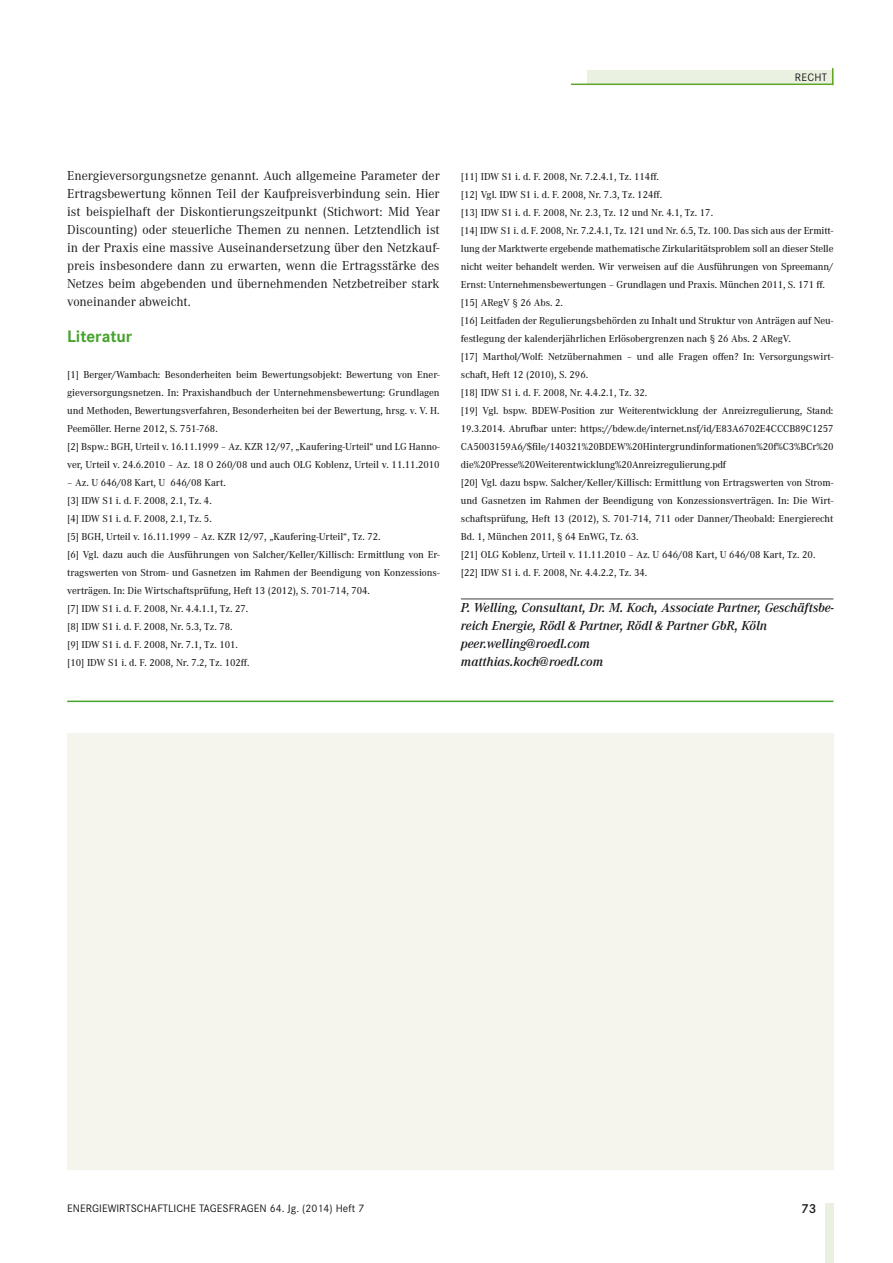
<style>
.page{position:relative;width:893px;height:1263px;background:#fff}
.page>*{position:absolute;margin:0;border:0;box-sizing:border-box;transform-origin:0 0}
.t1{font:700 17.25px "Corporate S";color:#45a22b}
.t2{font:13.5px/18px "Corporate A";color:#1a171c;text-align:justify}
.t3{font:italic 600 13.5px/18px "Corporate A";color:#1a171c}
.t4{font:600 13.5px "Corporate S";color:#1a171c}
.t5{font:11.25px "Corporate S";letter-spacing:.005em;color:#1a171c}
.t6{font:500 10.5px/18px "Corporate A";color:#1a171c}
</style>
<div class="page">
<div style="left:587px;top:71px;width:246px;height:13px;background:#eaf1e0"></div>
<hr style="left:571px;top:84px;width:262px;height:1px;background:#61a427">
<svg style="left:832px;top:68px;width:1px;height:16px"></svg>
<div style="left:825px;top:1203px;width:8px;height:60px;background:#eaf1e0"></div>
<hr style="left:461px;top:598px;width:372px;height:1px;background:#3e3e40">
<div style="left:67px;top:734px;width:766px;height:436px;background:#f5f4ed"></div>
<hr style="left:67px;top:700px;width:766px;height:2px;background:#45a22b">
<p class="t5" style="left:795px;top:73px;width:34px">RECHT</p>
<p class="t2" style="left:67px;top:168px;width:374px">Energieversorgungsnetze genannt. Auch allgemeine Parameter der Ertragsbewertung können Teil der Kaufpreisverbindung sein. Hier ist beispielhaft der Diskontierungszeitpunkt (Stichwort: Mid Year Discounting) oder steuerliche Themen zu nennen. Letztendlich ist in der Praxis eine massive Auseinandersetzung über den Netzkauf&shy;preis insbesondere dann zu erwarten, wenn die Ertragsstärke des Netzes beim abgebenden und übernehmenden Netzbetreiber stark voneinander abweicht.</p>
<h1 class="t1" style="left:67px;top:330px;width:67px">Literatur</h1>
<p class="t6" style="left:67px;top:366px;width:374px">[1] Berger/Wambach: Besonderheiten beim Bewertungsobjekt: Bewertung von Ener&shy;gieversorgungsnetzen. In: Praxishandbuch der Unternehmensbewertung: Grundlagen und Methoden, Bewertungsverfahren, Besonderheiten bei der Bewertung, hrsg. v. V. H.<br>Peemöller. Herne 2012, S. 751-768.<br>[2] Bspw.: BGH, Urteil v. 16.11.1999 – Az. KZR 12/97, „Kaufering-Urteil“ und LG Hanno&shy;ver, Urteil v. 24.6.2010 – Az. 18 O 260/08 und auch OLG Koblenz, Urteil v. 11.11.2010</p>
<p class="t6" style="left:67px;top:474px;width:374px">– Az. U 646/08 Kart, U 646/08 Kart.<br>[3] IDW S1 i. d. F. 2008, 2.1, Tz. 4.<br>[4] IDW S1 i. d. F. 2008, 2.1, Tz. 5.<br>[5] BGH, Urteil v. 16.11.1999 – Az. KZR 12/97, „Kaufering-Urteil“, Tz. 72.<br>[6] Vgl. dazu auch die Ausführungen von Salcher/Keller/Killisch: Ermittlung von Er&shy;tragswerten von Strom- und Gasnetzen im Rahmen der Beendigung von Konzessions&shy;verträgen. In: Die Wirtschaftsprüfung, Heft 13 (2012), S. 701-714, 704.<br>[7] IDW S1 i. d. F. 2008, Nr. 4.4.1.1, Tz. 27.<br>[8] IDW S1 i. d. F. 2008, Nr. 5.3, Tz. 78.<br>[9] IDW S1 i. d. F. 2008, Nr. 7.1, Tz. 101.<br>[10] IDW S1 i. d. F. 2008, Nr. 7.2, Tz. 102ff.</p>
<p class="t6" style="left:461px;top:168px;width:374px">[11] IDW S1 i. d. F. 2008, Nr. 7.2.4.1, Tz. 114ff.<br>[12] Vgl. IDW S1 i. d. F. 2008, Nr. 7.3, Tz. 124ff.<br>[13] IDW S1 i. d. F. 2008, Nr. 2.3, Tz. 12 und Nr. 4.1, Tz. 17.<br>[14] IDW S1 i. d. F. 2008, Nr. 7.2.4.1, Tz. 121 und Nr. 6.5, Tz. 100. Das sich aus der Ermitt&shy;lung der Marktwerte ergebende mathematische Zirkularitätsproblem soll an dieser Stelle nicht weiter behandelt werden. Wir verweisen auf die Ausführungen von Spreemann/ Ernst: Unternehmensbewertungen – Grundlagen und Praxis. München 2011, S. 171 ff. [15] ARegV § 26 Abs. 2.<br>[16] Leitfaden der Regulierungsbehörden zu Inhalt und Struktur von Anträgen auf Neu&shy;festlegung der kalenderjährlichen Erlösobergrenzen nach § 26 Abs. 2 ARegV.<br>[17] Marthol/Wolf: Netzübernahmen – und alle Fragen offen? In: Versorgungswirt&shy;schaft, Heft 12 (2010), S. 296.<br>[18] IDW S1 i. d. F. 2008, Nr. 4.4.2.1, Tz. 32.<br>[19] Vgl. bspw. BDEW-Position zur Weiterentwicklung der Anreizregulierung, Stand:<br>19.3.2014. Abrufbar unter: https://bdew.de/internet.nsf/id/E83A6702E4CCCB89C1257<br>CA5003159A6/$file/140321%20BDEW%20Hintergrundinformationen%20f%C3%BCr%20 die%20Presse%20Weiterentwicklung%20Anreizregulierung.pdf<br>[20] Vgl. dazu bspw. Salcher/Keller/Killisch: Ermittlung von Ertragswerten von Strom&shy;und Gasnetzen im Rahmen der Beendigung von Konzessionsverträgen. In: Die Wirt&shy;schaftsprüfung, Heft 13 (2012), S. 701-714, 711 oder Danner/Theobald: Energierecht Bd. 1, München 2011, § 64 EnWG, Tz. 63.<br>[21] OLG Koblenz, Urteil v. 11.11.2010 – Az. U 646/08 Kart, U 646/08 Kart, Tz. 20. [22] IDW S1 i. d. F. 2008, Nr. 4.4.2.2, Tz. 34.</p>
<p class="t3" style="left:461px;top:600px;width:374px">P. Welling, Consultant, Dr. M. Koch, Associate Partner, Geschäftsbe&shy;reich Energie, Rödl &amp; Partner, Rödl &amp; Partner GbR, Köln peer.welling@roedl.com<br>matthias.koch@roedl.com</p>
<p class="t5" style="left:67px;top:1204px;width:299px">ENERGIEWIRTSCHAFTLICHE TAGESFRAGEN 64. Jg. (2014) Heft 7</p>
<p class="t4" style="left:801px;top:1204px;width:16px">73</p>
</div>
